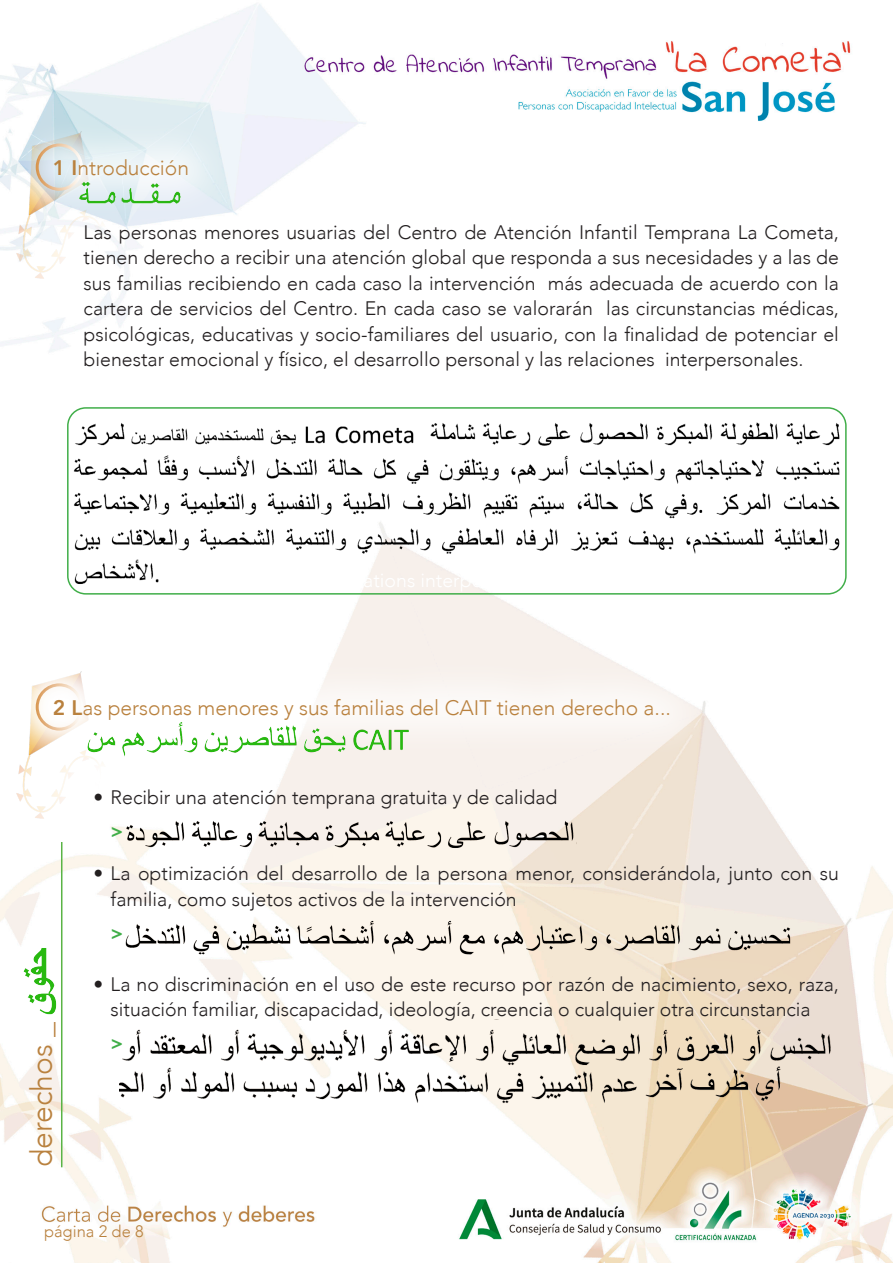
<style>
.page{position:relative;width:893px;height:1263px;background:#fff}
.page>*{position:absolute;margin:0;border:0;box-sizing:border-box;transform-origin:0 0}
.t1{font:300 30px "Avenir";color:#b9813e}
.t2{font:300 21px "Avenir";color:#b9813e}
.t3{font:300 19.5px/25.5px "Avenir";color:#231f20;text-align:justify}
.t4{font:800 19.5px "Avenir";color:#40ae49}
.t5{font:300 16.5px "Avenir";color:#b9813e}
.s1{font-weight:800}
</style>
<div class="page">
<img style="left:0;top:4px;width:893px;height:1259px">
<div style="left:12px;top:116px;width:219px;height:103px;background:#fff;opacity:.75"></div>
<div style="left:10px;top:149px;width:883px;height:953px;background:#fff;opacity:.75"></div>
<img style="left:12px;top:762px;width:96px;height:60px">
<div style="left:11px;top:656px;width:701px;height:106px;background:#fbf8f6"></div>
<div style="left:67px;top:407px;width:780px;height:188px;border:2px solid #40ae49;border-radius:18px"></div>
<img style="left:72px;top:420px;width:775px;height:166px">
<img style="left:66px;top:172px;width:121px;height:41px">
<hr style="left:61px;top:842px;width:1px;height:325px;background:#5ab446">
<img style="left:22px;top:941px;width:38px;height:76px">
<img style="left:79px;top:719px;width:343px;height:45px">
<img style="left:120px;top:814px;width:456px;height:42px">
<img style="left:118px;top:915px;width:673px;height:47px">
<img style="left:119px;top:1019px;width:720px;height:44px">
<img style="left:119px;top:1058px;width:536px;height:47px">
<img style="left:642px;top:1063px;width:197px;height:48px">
<p class="t2" style="left:53px;top:155px;width:138px"><span class="s1">1 I</span>ntroducción</p>
<p class="t3" style="left:84px;top:219px;width:757px">Las personas menores usuarias del Centro de Atención Infantil Temprana La Cometa, tienen derecho a recibir una atención global que responda a sus necesidades y a las de sus familias recibiendo en cada caso la intervención más adecuada de acuerdo con la cartera de servicios del Centro. En cada caso se valorarán las circunstancias médicas, psicológicas, educativas y socio-familiares del usuario, con la finalidad de potenciar el bienestar emocional y físico, el desarrollo personal y las relaciones interpersonales.</p>
<p class="t2" style="left:53px;top:695px;width:619px"><span class="s1">2 L</span>as personas menores y sus familias del CAIT tienen derecho a...</p>
<p class="t1" style="left:24px;top:1167px;width:147px;rotate:-90deg">derechos _</p>
<p class="t3" style="left:94px;top:784px;width:465px">• Recibir una atención temprana gratuita y de calidad</p>
<p class="t4" style="left:111px;top:816px;width:14px">&gt;</p>
<p class="t3" style="left:111px;top:861px;width:730px;text-indent:-17px">• La optimización del desarrollo de la persona menor, considerándola, junto con su familia, como sujetos activos de la intervención</p>
<p class="t4" style="left:111px;top:918px;width:14px">&gt;</p>
<p class="t3" style="left:94px;top:971px;width:747px;text-align:center">• La no discriminación en el uso de este recurso por razón de nacimiento, sexo, raza, situación familiar, discapacidad, ideología, creencia o cualquier otra circunstancia</p>
<p class="t4" style="left:111px;top:1028px;width:14px">&gt;</p>
<p class="t5" style="left:44px;top:1222px;width:101px">página 2 de 8</p>
</div>
